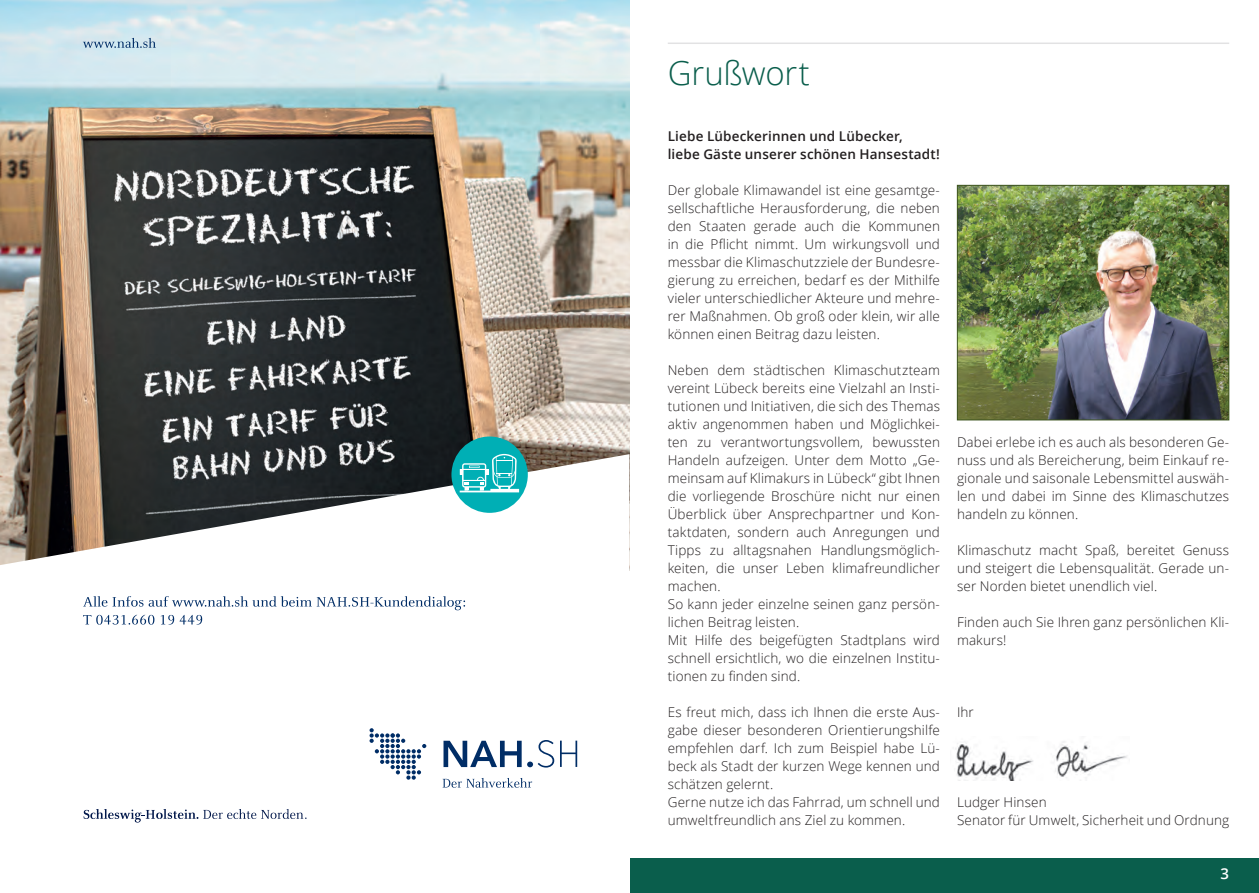
<style>
.page{position:relative;width:1259px;height:893px;background:#fff}
.page>*{position:absolute;margin:0;border:0;box-sizing:border-box;transform-origin:0 0}
.Headline_3__klein{font:300 33px "Open Sans";letter-spacing:-.005em;color:#0a5e4c}
.t1{font:600 15px "Open Sans";color:#fff}
.Fließtext_KB{font:300 13.5px/18px "Open Sans";letter-spacing:.01em;color:#231f20;text-align:justify}
.Fließtext_KB-2{font:600 13.5px "Open Sans";letter-spacing:.015em;color:#231f20}
</style>
<div class="page">
<div style="left:629px;top:859px;width:630px;height:34px;background:#0a5e4c"></div>
<hr style="left:668px;top:43px;width:561px;height:1px;background:#b2b3b7">
<img style="left:0;top:0;width:629px;height:454px">
<svg style="left:0;top:454px;width:629px;height:365px"></svg>
<svg style="left:442px;top:778px;width:90px;height:10px"></svg>
<svg style="left:560px;top:741px;width:17px;height:26px"></svg>
<svg style="left:369px;top:728px;width:57px;height:52px"></svg>
<svg style="left:443px;top:741px;width:78px;height:26px"></svg>
<svg style="left:527px;top:740px;width:27px;height:28px"></svg>
<svg style="left:84px;top:809px;width:222px;height:14px"></svg>
<div style="left:451px;top:436px;width:77px;height:77px;background:#00afb5;border-radius:50%"></div>
<svg style="left:460px;top:454px;width:59px;height:38px"></svg>
<svg style="left:83px;top:596px;width:382px;height:29px"></svg>
<svg style="left:83px;top:38px;width:73px;height:10px"></svg>
<img style="left:959px;top:187px;width:268px;height:231px">
<div style="left:957px;top:185px;width:272px;height:235px;border:1px solid #3f5620"></div>
<img style="left:955px;top:741px;width:172px;height:39px">
<p class="Headline_3__klein" style="left:668px;top:50px;width:143px">Grußwort</p>
<p class="Fließtext_KB-2" style="left:668px;top:127px;width:236px">Liebe Lübeckerinnen und Lübecker,</p>
<p class="Fließtext_KB-2" style="left:668px;top:145px;width:274px">liebe Gäste unserer schönen Hansestadt!</p>
<p class="Fließtext_KB" style="left:668px;top:181px;width:274px">Der globale Klimawandel ist eine gesamtge&shy;sellschaftliche Herausforderung, die neben den Staaten gerade auch die Kommunen in die Pflicht nimmt. Um wirkungsvoll und messbar die Klimaschutzziele der Bundesre&shy;gierung zu erreichen, bedarf es der Mithilfe vieler unterschiedlicher Akteure und mehre&shy;rer Maßnahmen. Ob groß oder klein, wir alle können einen Beitrag dazu leisten.</p>
<p class="Fließtext_KB" style="left:668px;top:361px;width:274px">Neben dem städtischen Klimaschutzteam vereint Lübeck bereits eine Vielzahl an Insti&shy;tutionen und Initiativen, die sich des Themas aktiv angenommen haben und Möglichkei&shy;ten zu verantwortungsvollem, bewussten Handeln aufzeigen. Unter dem Motto „Ge&shy;meinsam auf Klimakurs in Lübeck“ gibt Ihnen die vorliegende Broschüre nicht nur einen Überblick über Ansprechpartner und Kon&shy;taktdaten, sondern auch Anregungen und Tipps zu alltagsnahen Handlungsmöglich&shy;keiten, die unser Leben klimafreundlicher machen.</p>
<p class="Fließtext_KB" style="left:668px;top:595px;width:274px">So kann jeder einzelne seinen ganz persön&shy;lichen Beitrag leisten.</p>
<p class="Fließtext_KB" style="left:668px;top:631px;width:274px">Mit Hilfe des beigefügten Stadtplans wird schnell ersichtlich, wo die einzelnen Institu&shy;tionen zu finden sind.</p>
<p class="Fließtext_KB" style="left:668px;top:703px;width:274px">Es freut mich, dass ich Ihnen die erste Aus&shy;gabe dieser besonderen Orientierungshilfe empfehlen darf. Ich zum Beispiel habe Lü&shy;beck als Stadt der kurzen Wege kennen und schätzen gelernt.</p>
<p class="Fließtext_KB" style="left:668px;top:792px;width:274px">Gerne nutze ich das Fahrrad, um schnell und umweltfreundlich ans Ziel zu kommen.</p>
<p class="Fließtext_KB" style="left:957px;top:432px;width:274px">Dabei erlebe ich es auch als besonderen Ge&shy;nuss und als Bereicherung, beim Einkauf re&shy;gionale und saisonale Lebensmittel auswäh&shy;len und dabei im Sinne des Klimaschutzes handeln zu können.</p>
<p class="Fließtext_KB" style="left:957px;top:540px;width:274px">Klimaschutz macht Spaß, bereitet Genuss und steigert die Lebensqualität. Gerade un&shy;ser Norden bietet unendlich viel.</p>
<p class="Fließtext_KB" style="left:957px;top:612px;width:274px">Finden auch Sie Ihren ganz persönlichen Kli&shy;makurs!</p>
<p class="Fließtext_KB" style="left:957px;top:702px;width:18px">Ihr</p>
<p class="Fließtext_KB" style="left:957px;top:792px;width:91px">Ludger Hinsen</p>
<p class="Fließtext_KB" style="left:957px;top:810px;width:274px">Senator für Umwelt, Sicherheit und Ordnung</p>
<p class="t1" style="left:1220px;top:863px;width:10px">3</p>
</div>
